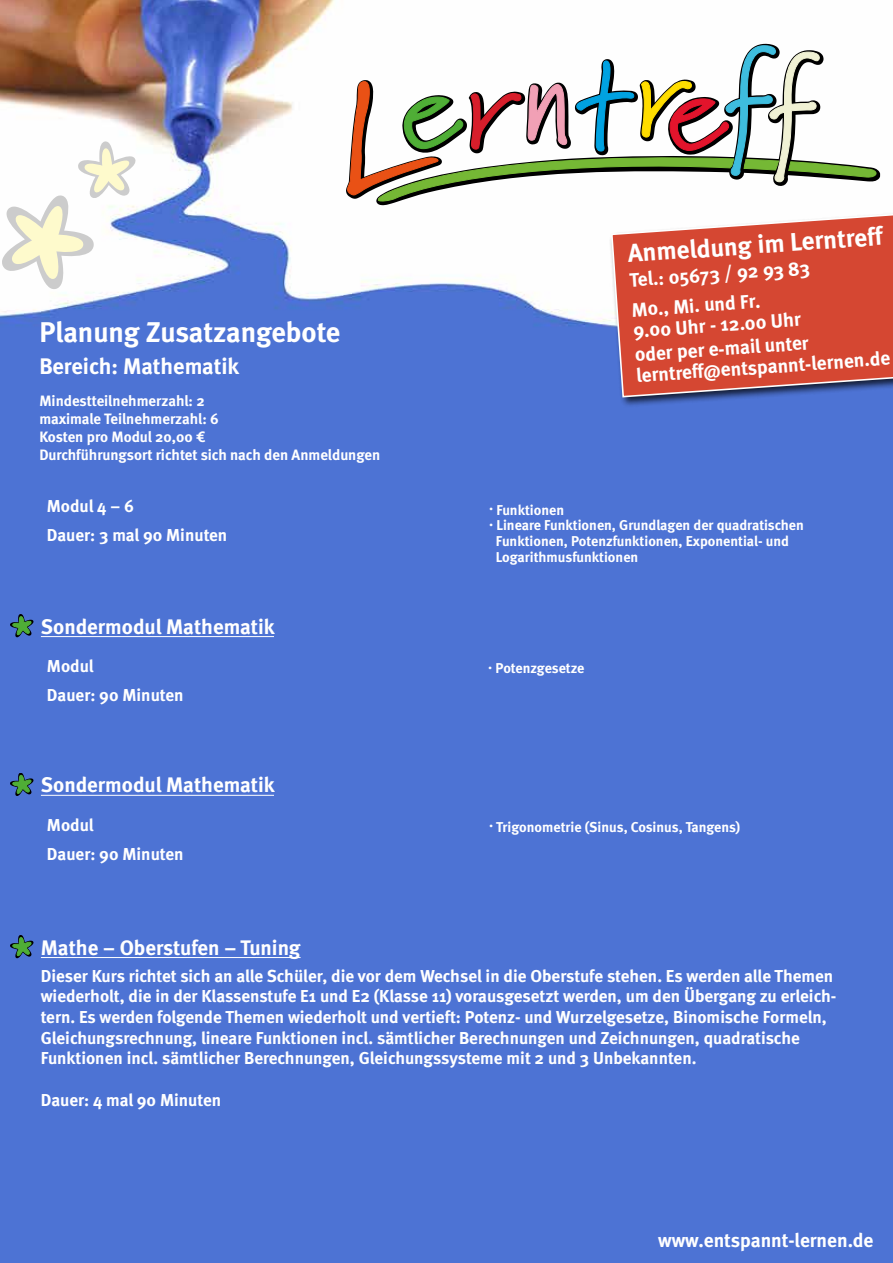
<style>
.page{position:relative;width:893px;height:1263px;background:#fff}
.page>*{position:absolute;margin:0;border:0;box-sizing:border-box;transform-origin:0 0}
.t1{font:700 28.5px "Meta";letter-spacing:-.005em;color:#fff}
.t2{font:700 25.5px "Meta";color:#fff}
.t3{font:700 22.5px "Meta";color:#fff}
.t4{font:700 21px "Meta";color:#fff}
.t5{font:700 19.5px/29.8px "Meta";color:#fff}
.t6{font:700 17.25px/20.7px "Meta";color:#fff}
.t7{font:700 15px/18px "Meta";color:#fff}
.t8{font:700 14.25px "Meta";color:#fff}
</style>
<div class="page">
<img style="left:0;top:0;width:893px;height:1263px">
<svg style="left:376px;top:44px;width:504px;height:161px"></svg>
<svg style="left:346px;top:45px;width:530px;height:157px"></svg>
<svg style="left:2px;top:141px;width:134px;height:148px"></svg>
<hr style="left:41px;top:636px;width:233px;height:1px;background:#fff">
<svg style="left:10px;top:614px;width:23px;height:23px"></svg>
<hr style="left:41px;top:795px;width:233px;height:1px;background:#fff">
<svg style="left:10px;top:773px;width:23px;height:23px"></svg>
<hr style="left:41px;top:957px;width:260px;height:1px;background:#fff">
<svg style="left:10px;top:935px;width:23px;height:23px"></svg>
<div style="left:609px;top:208px;width:284px;height:200px;background:#000;opacity:.75"></div>
<svg style="left:610px;top:209px;width:283px;height:189px"></svg>
<h1 class="t1" style="left:39px;top:315px;width:303px">Planung Zusatzangebote</h1>
<h3 class="t3" style="left:39px;top:352px;width:201px">Bereich: Mathematik</h3>
<p class="t7" style="left:39px;top:392px;width:342px">Mindestteilnehmerzahl: 2<br>maximale Teilnehmerzahl: 6<br>Kosten pro Modul 20,00 €<br>Durchführungsort richtet sich nach den Anmeldungen</p>
<p class="t6" style="left:47px;top:491px;width:182px;line-height:29.2px">Modul 4 – 6<br>Dauer: 3 mal 90 Minuten</p>
<p class="t4" style="left:41px;top:614px;width:235px">Sondermodul Mathematik</p>
<p class="t6" style="left:47px;top:651px;width:138px;line-height:29.2px">Modul<br>Dauer: 90 Minuten</p>
<p class="t4" style="left:41px;top:772px;width:235px">Sondermodul Mathematik</p>
<p class="t6" style="left:47px;top:810px;width:138px;line-height:29.2px">Modul<br>Dauer: 90 Minuten</p>
<p class="t4" style="left:41px;top:935px;width:261px">Mathe – Oberstufen – Tuning</p>
<h2 class="t2" style="left:627px;top:238px;width:257px;rotate:-4deg">Anmeldung im Lerntreff</h2>
<p class="t5" style="left:629px;top:265px;width:182px;rotate:-4deg">Tel.: 05673 / 92 93 83<br>Mo., Mi. und Fr.</p>
<p class="t5" style="left:632px;top:318px;width:175px;line-height:24px;rotate:-4deg">9.00 Uhr - 12.00 Uhr oder per e-mail unter</p>
<p class="t5" style="left:635px;top:360px;width:256px;rotate:-4deg">lerntreff@entspannt-lernen.de</p>
<p class="t8" style="left:489px;top:501px;width:77px"><sup>.</sup> Funktionen</p>
<p class="t8" style="left:489px;top:517px;width:316px"><sup>.</sup> Lineare Funktionen, Grundlagen der quadratischen</p>
<p class="t8" style="left:496px;top:533px;width:294px">Funktionen, Potenzfunktionen, Exponential- und</p>
<p class="t8" style="left:496px;top:548px;width:144px">Logarithmusfunktionen</p>
<p class="t8" style="left:488px;top:660px;width:98px"><sup>.</sup> Potenzgesetze</p>
<p class="t8" style="left:489px;top:818px;width:253px"><sup>.</sup> Trigonometrie (Sinus, Cosinus, Tangens)</p>
<p class="t6" style="left:41px;top:965px;width:797px">Dieser Kurs richtet sich an alle Schüler, die vor dem Wechsel in die Oberstufe stehen. Es werden alle Themen wiederholt, die in der Klassenstufe E1 und E2 (Klasse 11) vorausgesetzt werden, um den Übergang zu erleich&shy;tern. Es werden folgende Themen wiederholt und vertieft: Potenz- und Wurzelgesetze, Binomische Formeln, Gleichungsrechnung, lineare Funktionen incl. sämtlicher Berechnungen und Zeichnungen, quadratische Funktionen incl. sämtlicher Berechnungen, Gleichungssysteme mit 2 und 3 Unbekannten.</p>
<p class="t6" style="left:41px;top:1089px;width:182px">Dauer: 4 mal 90 Minuten</p>
<p class="t5" style="left:658px;top:1225px;width:217px">www.entspannt-lernen.de</p>
</div>
